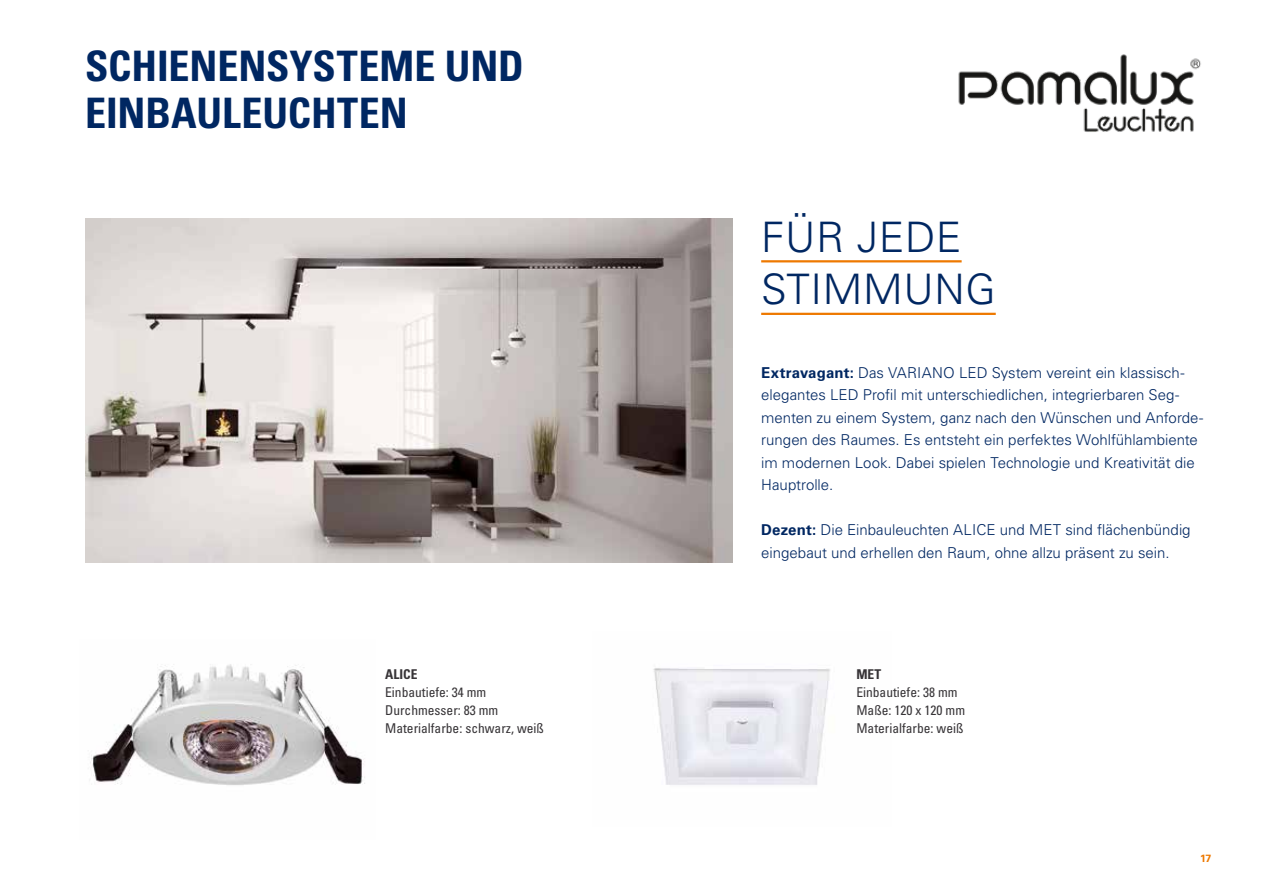
<style>
.page{position:relative;width:1263px;height:893px;background:#fff}
.page>*{position:absolute;margin:0;border:0;box-sizing:border-box;transform-origin:0 0}
.t1{font:700 condensed 42px/46.5px "Univers LT Pro";color:#002762}
.t2{font:300 42px/52.5px "Univers LT";letter-spacing:.015em;color:#002762}
.t3{font:300 15px/22.5px "Univers LT Pro 45";color:#002762}
.t4{font:condensed 13.5px/18px "Univers LT Pro";color:#373437}
.t5{font:700 condensed 13.5px "Univers LT Pro";color:#373437}
.t6{font:700 10.5px "Univers LT";color:#ee7900}
.s1{font-family:"Univers LT Pro 65";font-weight:700}
</style>
<div class="page">
<img style="left:85px;top:218px;width:647px;height:345px">
<img style="left:90px;top:664px;width:275px;height:121px">
<img style="left:653px;top:668px;width:177px;height:117px">
<img style="left:958px;top:54px;width:243px;height:78px">
<hr style="left:761px;top:260px;width:201px;height:2px;background:#ee7900">
<hr style="left:761px;top:313px;width:235px;height:2px;background:#ee7900">
<h1 class="t1" style="left:85px;top:43px;width:440px">SCHIENENSYSTEME UND<br>EINBAULEUCHTEN</h1>
<p class="t5" style="left:385px;top:666px;width:34px">ALICE</p>
<p class="t4" style="left:385px;top:683px;width:160px">Einbautiefe: 34 mm<br>Durchmesser: 83 mm<br>Materialfarbe: schwarz, weiß</p>
<h1 class="t2" style="left:761px;top:210px;width:236px">FÜR JEDE<br>STIMMUNG</h1>
<p class="t3" style="left:761px;top:361px;width:444px"><span class="s1">Extravagant:</span> Das VARIANO LED System vereint ein klassisch&shy;elegantes LED Profil mit unterschiedlichen, integrierbaren Seg&shy;menten zu einem System, ganz nach den Wünschen und Anforde&shy;rungen des Raumes. Es entsteht ein perfektes Wohlfühlambiente im modernen Look. Dabei spielen Technologie und Kreativität die Hauptrolle.</p>
<p class="t3" style="left:761px;top:518px;width:431px"><span class="s1">Dezent:</span> Die Einbauleuchten ALICE und MET sind flächenbündig eingebaut und erhellen den Raum, ohne allzu präsent zu sein.</p>
<p class="t5" style="left:856px;top:666px;width:26px">MET</p>
<p class="t4" style="left:856px;top:683px;width:110px">Einbautiefe: 38 mm<br>Maße: 120 x 120 mm<br>Materialfarbe: weiß</p>
<p class="t6" style="left:1200px;top:853px;width:13px">17</p>
</div>
